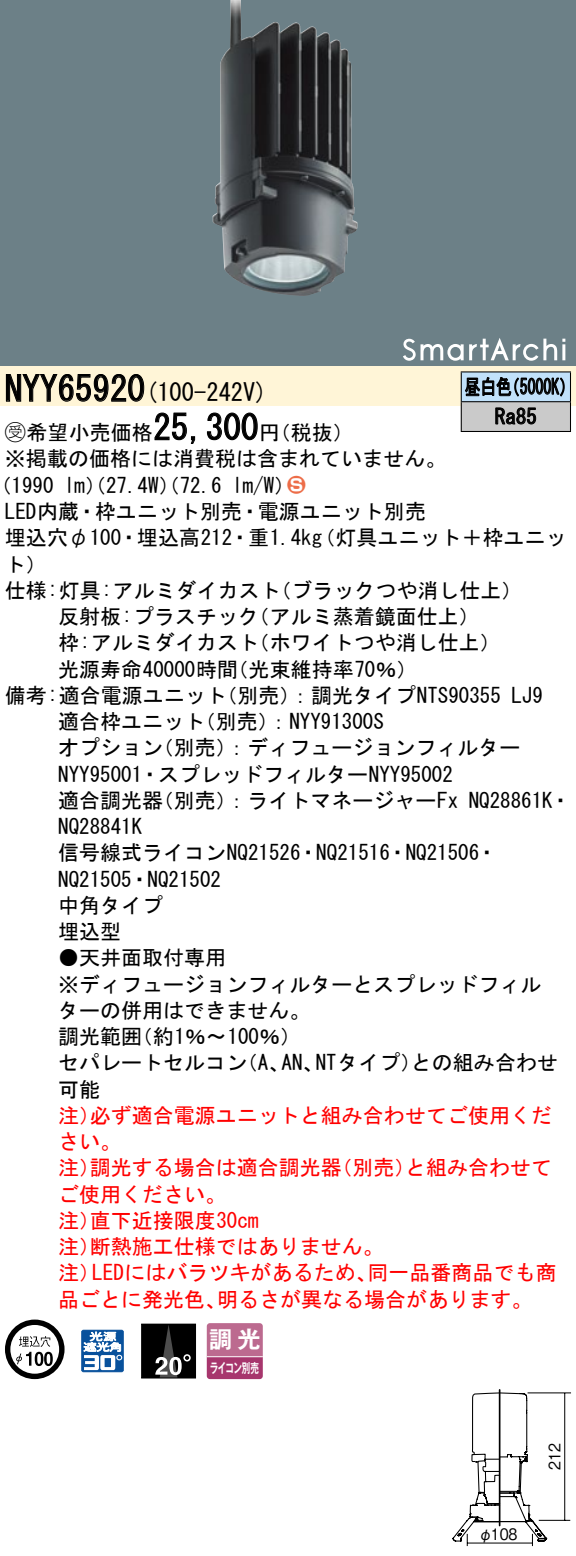
<style>
.page{position:relative;width:576px;height:1556px;background:#fff}
.page>*{position:absolute;margin:0;border:0;box-sizing:border-box;transform-origin:0 0}
.t1{font:35px "MS Gothic";color:#000}
.t2{font:24.5px "MS Gothic";color:#000}
.t3{font:23.1px "Gothic MB101 Pro De Bold 90 pv RKSJ H";color:#fff}
.t4{font:21px/26.2px "MS Gothic";color:#000}
.t5{font:21px/26.2px "MS Gothic";color:#f00}
.t6{font:21px/29.8px "MS Gothic";color:#000;scale:.75 1}
.t7{font:21px "Ford Classification 1";color:#ed6d48}
.t8{font:15.75px "Gothic BBB Pro Medium 90 pv RKSJ H";color:#000;scale:.9 1}
.t9{font:13.3px "Gothic MB101 Pro De Bold 90 pv RKSJ H";letter-spacing:-.05em;color:#fff;scale:.65 1}
.s1{font-family:"Ford Classification 1"}
.s2{color:#fff}
</style>
<div class="page">
<div style="left:0;top:0;width:575px;height:337px;background:#6c8087"></div>
<img style="left:212px;top:0;width:145px;height:296px">
<div style="left:0;top:337px;width:575px;height:29px;background:#6c8087"></div>
<svg style="left:403px;top:338px;width:60px;height:23px"></svg>
<svg style="left:469px;top:338px;width:96px;height:23px"></svg>
<div style="left:0;top:366px;width:575px;height:40px;background:#fff5d7"></div>
<svg style="left:6px;top:374px;width:139px;height:28px"></svg>
<svg style="left:154px;top:412px;width:42px;height:32px"></svg>
<svg style="left:207px;top:412px;width:51px;height:29px"></svg>
<svg style="left:5px;top:1319px;width:59px;height:60px"></svg>
<svg style="left:44px;top:1351px;width:9px;height:15px"></svg>
<svg style="left:81px;top:1329px;width:43px;height:43px"></svg>
<div style="left:141px;top:1324px;width:54px;height:54px;background:#000"></div>
<svg style="left:155px;top:1325px;width:34px;height:51px"></svg>
<div style="left:141px;top:1323px;width:55px;height:55px;border:1px solid #000"></div>
<svg style="left:206px;top:1323px;width:56px;height:56px;background:#b55984"></svg>
<hr style="left:207px;top:1356px;width:55px;height:1px;background:#fff">
<div style="left:461px;top:372px;width:109px;height:30px;background:#c1e1fa"></div>
<div style="left:461px;top:402px;width:109px;height:29px;background:#cacaca"></div>
<hr style="left:460px;top:371px;width:110px;height:1px;background:#000">
<hr style="left:569px;top:372px;width:2px;height:29px;background:#000">
<hr style="left:460px;top:401px;width:110px;height:1px;background:#000">
<hr style="left:569px;top:402px;width:2px;height:29px;background:#000">
<hr style="left:460px;top:431px;width:110px;height:1px;background:#000">
<svg style="left:460px;top:372px;width:104px;height:59px"></svg>
<hr style="left:498px;top:1390px;width:2px;height:135px;background:#000">
<svg style="left:452px;top:1391px;width:95px;height:155px"></svg>
<hr style="left:538px;top:1519px;width:32px;height:2px;background:#000">
<hr style="left:527px;top:1392px;width:43px;height:1px;background:#000">
<hr style="left:564px;top:1393px;width:1px;height:128px;background:#000">
<h1 class="t1" style="left:5px;top:371px;width:142px">NYY65920</h1>
<p class="t6" style="left:494px;top:372px;width:57px;text-indent:-30px">昼白色<br>Ra85</p>
<p class="t6" style="left:504px;top:372px;width:96px">（5000 (K</p>
<p class="t2" style="left:145px;top:380px;width:124px">(100-242 (V</p>
<h1 class="t1" style="left:153px;top:410px;width:106px">25,300</h1>
<p class="t4" style="left:5px;top:419px;width:442px"><span class="s1">B</span>希望小売価格<br>※掲載の価格には消費税は含まれていません。</p>
<p class="t7" style="left:287px;top:474px;width:19px">2<span class="s2">3</span></p>
<p class="t4" style="left:259px;top:419px;width:96px">（円税抜(</p>
<p class="t4" style="left:232px;top:472px;width:64px">l m (W/</p>
<p class="t4" style="left:-9px;top:472px;width:65px">（1990</p>
<p class="t4" style="left:5px;top:498px;width:422px">LED内蔵・枠ユニット別売・電源ユニット別売</p>
<p class="t4" style="left:314px;top:524px;width:253px">（灯具ユニット＋枠ユニッ</p>
<p class="t4" style="left:64px;top:472px;width:159px">lm）（27.4 ）（W 72.6</p>
<p class="t4" style="left:5px;top:524px;width:318px">埋込穴φ100・埋込高212・重1.4kg</p>
<p class="t4" style="left:5px;top:551px;width:43px">ト(</p>
<p class="t4" style="left:270px;top:577px;width:254px">（ブラックつや消し仕上(</p>
<p class="t4" style="left:248px;top:577px;width:232px;text-indent:-243px">仕様:灯具:アルミダイカスト<br>（アルミ蒸着鏡面仕上(</p>
<p class="t4" style="left:248px;top:603px;width:253px;text-indent:-190px">反射板:プラスチック<br>（ホワイトつや消し仕上(</p>
<p class="t4" style="left:227px;top:629px;width:191px;text-indent:-169px">枠:アルミダイカスト<br>（光束維持率70％(</p>
<p class="t4" style="left:58px;top:656px;width:181px">光源寿命40000時間</p>
<p class="t4" style="left:216px;top:682px;width:286px">（別売：）調光タイプNTS90355</p>
<p class="t4" style="left:195px;top:682px;width:190px;text-indent:-190px">備考:適合電源ユニット<br>（別売：） NYY91300S</p>
<p class="t4" style="left:511px;top:682px;width:33px">LJ9</p>
<p class="t4" style="left:153px;top:708px;width:369px;text-indent:-94px">適合枠ユニット<br>（別売：）ディフュージョンフィルター</p>
<p class="t4" style="left:58px;top:734px;width:396px">オプション<br>NYY95001・スプレッドフィルターNYY95002</p>
<p class="t4" style="left:153px;top:787px;width:307px">（別売：）ライトマネージャーFx</p>
<p class="t4" style="left:58px;top:787px;width:441px">適合調光器<br>NQ28841K<br>信号線式ライコンNQ21526・NQ21516・NQ21506・<br>NQ21505・NQ21502<br>中角タイプ<br>埋込型</p>
<p class="t4" style="left:58px;top:944px;width:169px">●天井面取付専用</p>
<p class="t4" style="left:58px;top:971px;width:484px">※ディフュージョンフィルターとスプレッドフィル</p>
<p class="t4" style="left:58px;top:997px;width:253px">ターの併用はできません。</p>
<p class="t4" style="left:132px;top:1023px;width:171px">（約1％〜100％(</p>
<p class="t4" style="left:468px;top:787px;width:104px">NQ28861 ・K</p>
<p class="t4" style="left:58px;top:1023px;width:85px">調光範囲</p>
<p class="t4" style="left:315px;top:1049px;width:107px">NTタイプ）</p>
<p class="t4" style="left:411px;top:1049px;width:148px">との組み合わせ</p>
<p class="t4" style="left:58px;top:1049px;width:190px">セパレートセルコン可能</p>
<p class="t5" style="left:90px;top:1102px;width:463px">必ず適合電源ユニットと組み合わせてご使用くだ</p>
<p class="t4" style="left:237px;top:1049px;width:54px">（、A</p>
<p class="t4" style="left:281px;top:1049px;width:43px">AN、</p>
<p class="t5" style="left:58px;top:1102px;width:64px">注）さい。</p>
<p class="t5" style="left:90px;top:1154px;width:253px">調光する場合は適合調光器</p>
<p class="t5" style="left:331px;top:1154px;width:85px">（別売）</p>
<p class="t5" style="left:405px;top:1154px;width:148px">と組み合わせて</p>
<p class="t5" style="left:58px;top:1154px;width:43px">注）</p>
<p class="t5" style="left:58px;top:1181px;width:169px">ご使用ください。</p>
<p class="t5" style="left:90px;top:1207px;width:170px">直下近接限度30cm</p>
<p class="t5" style="left:90px;top:1207px;width:295px;text-indent:-32px">注）<br>断熱施工仕様ではありません。</p>
<p class="t5" style="left:58px;top:1233px;width:43px">注）</p>
<p class="t5" style="left:92px;top:1259px;width:286px">LEDにはバラツキがあるため、</p>
<p class="t5" style="left:367px;top:1259px;width:190px">同一品番商品でも商</p>
<p class="t5" style="left:58px;top:1259px;width:43px">注）</p>
<p class="t5" style="left:58px;top:1286px;width:169px">品ごとに発光色、</p>
<p class="t5" style="left:217px;top:1286px;width:317px">明るさが異なる場合があります。</p>
<p class="t3" style="left:209px;top:1320px;width:53px">調光</p>
<p class="t9" style="left:210px;top:1356px;width:77px">ライコン別売</p>
<p class="t8" style="left:478px;top:1521px;width:45px">φ108</p>
<p class="t8" style="left:541px;top:1470px;width:31px;rotate:-90deg">212</p>
</div>
